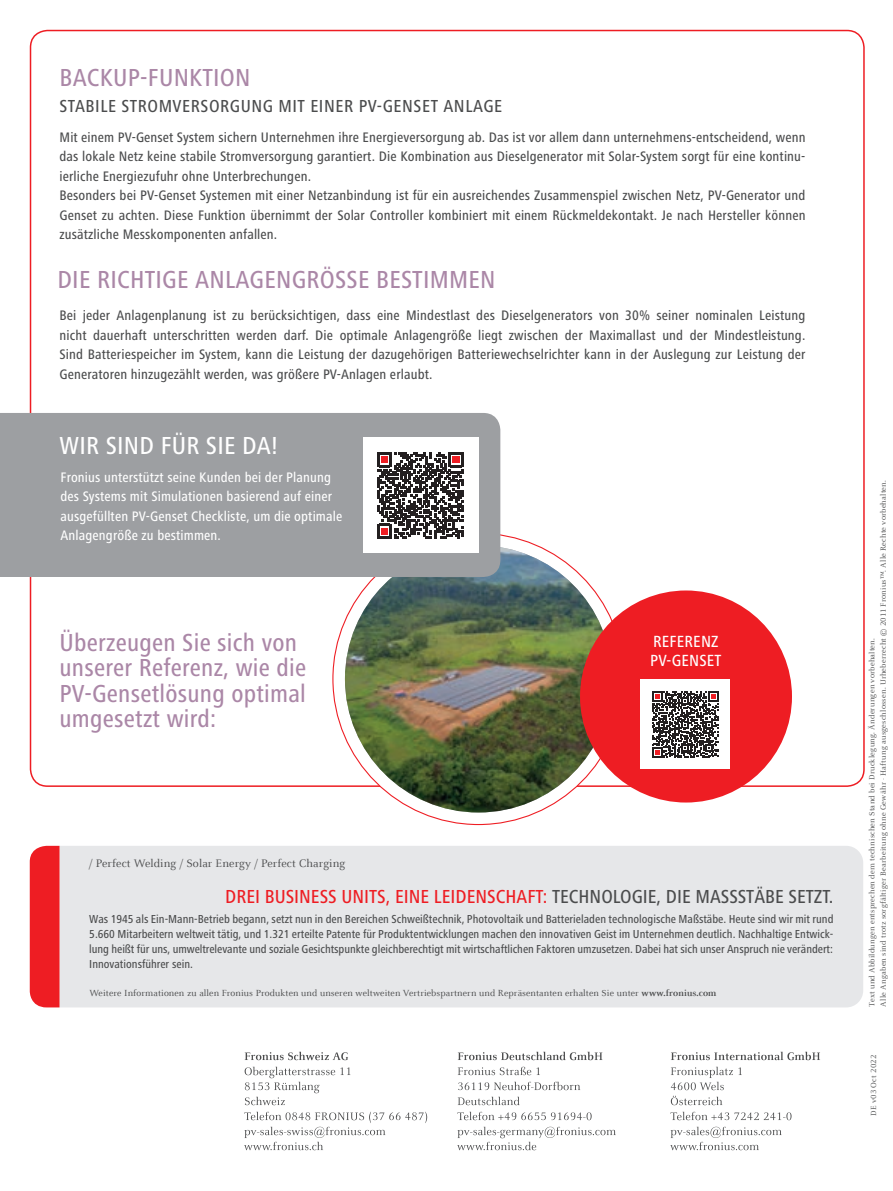
<style>
.page{position:relative;width:893px;height:1191px;background:#fff}
.page>*{position:absolute;margin:0;border:0;box-sizing:border-box;transform-origin:0 0}
.t1{font:500 condensed 25.5px/25.5px "Frutiger Next LTW1 G";letter-spacing:.01em;color:#ab87a7}
.t2{font:500 condensed 25.5px "Frutiger Next LTW1 G";letter-spacing:.01em;color:#fff}
.t3{font:500 condensed 19.5px "Frutiger Next LTW1 G";color:#ee1d23}
.t4{font:500 condensed 18px "Frutiger Next LTW1 G";letter-spacing:.03em;color:#4b4c4d}
.t5{font:500 condensed 16.8px/19px "Frutiger Next LTW1 G";letter-spacing:.01em;color:#fff}
.t6{font:500 condensed 14.25px/19.5px "Frutiger Next LTW1 G";letter-spacing:.01em;color:#4b4c4d}
.t7{font:500 condensed 14.25px/19.5px "Frutiger Next LTW1 G";letter-spacing:.01em;color:#fff}
.t8{font:500 condensed 12px/15px "Frutiger Next LTW1 G";letter-spacing:-.005em;color:#4b4c4d;text-align:justify}
.t9{font:12px "Celeste Offc Pro";letter-spacing:.01em;color:#4b4c4d}
.t10{font:9.75px "Celeste Offc Pro";letter-spacing:.01em;color:#4b4c4d}
.t11{font:8.25px/11.2px "Celeste Offc Pro";letter-spacing:.025em;color:#4b4c4d}
.s1{color:#4b4c4d}
.s2{font-weight:700}
</style>
<div class="page">
<div style="left:60px;top:846px;width:803px;height:161px;background:#e6e7e9"></div>
<div style="left:30px;top:846px;width:30px;height:161px;background:#ee1d23"></div>
<img style="left:345px;top:545px;width:267px;height:267px;border-radius:134px">
<svg style="left:670px;top:1126px;width:112px;height:24px"></svg>
<svg style="left:670px;top:1111px;width:121px;height:9px"></svg>
<svg style="left:671px;top:1066px;width:71px;height:39px"></svg>
<svg style="left:671px;top:1051px;width:149px;height:9px"></svg>
<svg style="left:457px;top:1126px;width:159px;height:24px"></svg>
<svg style="left:457px;top:1111px;width:135px;height:9px"></svg>
<svg style="left:458px;top:1096px;width:62px;height:9px"></svg>
<svg style="left:458px;top:1081px;width:122px;height:9px"></svg>
<svg style="left:458px;top:1066px;width:82px;height:9px"></svg>
<svg style="left:458px;top:1051px;width:144px;height:9px"></svg>
<svg style="left:244px;top:1111px;width:183px;height:39px"></svg>
<svg style="left:245px;top:1066px;width:106px;height:39px"></svg>
<svg style="left:245px;top:1051px;width:103px;height:9px"></svg>
<div style="left:580px;top:590px;width:212px;height:212px;background:#ee1d23;border-radius:50%"></div>
<div style="left:641px;top:679px;width:89px;height:89px;background:#fff"></div>
<svg style="left:652px;top:691px;width:66px;height:67px"></svg>
<div style="left:0;top:413px;width:500px;height:164px;background:#9d9fa2"></div>
<div style="left:363px;top:437px;width:115px;height:116px;background:#fff"></div>
<svg style="left:377px;top:452px;width:86px;height:86px"></svg>
<h1 class="t1" style="left:60px;top:65px;width:193px">BACKUP-FUNKTION</h1>
<p class="t4" style="left:60px;top:95px;width:444px">STABILE STROMVERSORGUNG MIT EINER PV-GENSET ANLAGE</p>
<p class="t6" style="left:60px;top:127px;width:747px">Mit einem PV-Genset System sichern Unternehmen ihre Energieversorgung ab. Das ist vor allem dann unternehmens-entscheidend, wenn das lokale Netz keine stabile Stromversorgung garantiert. Die Kombination aus Dieselgenerator mit Solar-System sorgt für eine kontinu&shy;ierliche Energiezufuhr ohne Unterbrechungen.<br>Besonders bei PV-Genset Systemen mit einer Netzanbindung ist für ein ausreichendes Zusammenspiel zwischen Netz, PV-Generator und Genset zu achten. Diese Funktion übernimmt der Solar Controller kombiniert mit einem Rückmeldekontakt. Je nach Hersteller können zusätzliche Messkomponenten anfallen.</p>
<h1 class="t1" style="left:57px;top:266px;width:440px">DIE RICHTIGE ANLAGENGRÖSSE BESTIMMEN</h1>
<p class="t6" style="left:60px;top:305px;width:747px;text-align:justify">Bei jeder Anlagenplanung ist zu berücksichtigen, dass eine Mindestlast des Dieselgenerators von 30% seiner nominalen Leistung nicht dauerhaft unterschritten werden darf. Die optimale Anlagengröße liegt zwischen der Maximallast und der Mindestleistung.<br>Sind Batteriespeicher im System, kann die Leistung der dazugehörigen Batteriewechselrichter kann in der Auslegung zur Leistung der Generatoren hinzugezählt werden, was größere PV-Anlagen erlaubt.</p>
<h1 class="t2" style="left:60px;top:430px;width:220px">WIR SIND FÜR SIE DA!</h1>
<p class="t7" style="left:61px;top:467px;width:283px">Fronius unterstützt seine Kunden bei der Planung des Systems mit Simulationen basierend auf einer ausgefüllten PV-Genset Checkliste, um die optimale Anlagengröße zu bestimmen.</p>
<h1 class="t1" style="left:60px;top:629px;width:248px">Überzeugen Sie sich von unserer Referenz, wie die<br>PV-Gensetlösung optimal umgesetzt wird:</h1>
<p class="t9" style="left:89px;top:856px;width:258px">/ Perfect Welding / Solar Energy / Perfect Charging</p>
<p class="t5" style="left:650px;top:632px;width:73px">REFERENZ<br>PV-GENSET</p>
<h2 class="t3" style="left:225px;top:886px;width:610px">DREI BUSINESS UNITS, EINE LEIDENSCHAFT: <span class="s1">TECHNOLOGIE, DIE MASSSTÄBE SETZT.</span></h2>
<p class="t8" style="left:89px;top:911px;width:746px">Was 1945 als Ein-Mann-Betrieb begann, setzt nun in den Bereichen Schweißtechnik, Photovoltaik und Batterieladen technologische Maßstäbe. Heute sind wir mit rund 5.660 Mitarbeitern weltweit tätig, und 1.321 erteilte Patente für Produktentwicklungen machen den innovativen Geist im Unternehmen deutlich. Nachhaltige Entwick&shy;lung heißt für uns, umweltrelevante und soziale Gesichtspunkte gleichberechtigt mit wirtschaftlichen Faktoren umzusetzen. Dabei hat sich unser Anspruch nie verändert:<br>Innovationsführer sein.</p>
<p class="t10" style="left:89px;top:986px;width:628px">Weitere Informationen zu allen Fronius Produkten und unseren weltweiten Vertriebspartnern und Repräsentanten erhalten Sie unter <span class="s2">www.fronius.com</span></p>
<p class="t11" style="left:866px;top:1006px;width:528px;rotate:-90deg">Text und Abbildungen entsprechen dem technischen Stand bei Drucklegung. Änderungen vorbehalten.<br>Alle Angaben sind trotz sorgfältiger Bearbeitung ohne Gewähr - Haftung ausgeschlossen. Urheberrecht © 2011 Fronius™. Alle Rechte vorbehalten.</p>
<p class="t11" style="left:868px;top:1115px;width:62px;rotate:-90deg">DE v03 Oct 2022</p>
</div>
